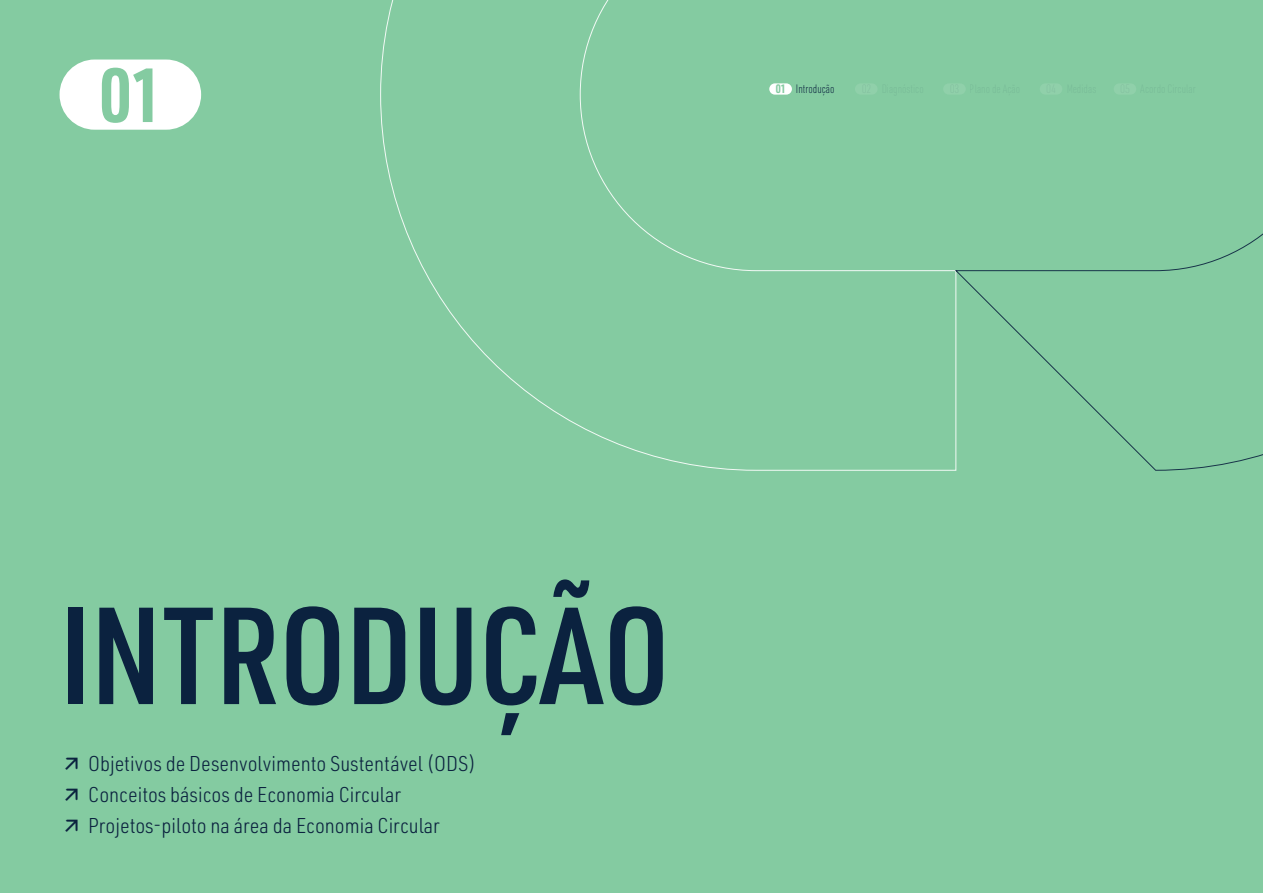
<style>
.page{position:relative;width:1263px;height:893px;background:#84cba1}
.page>*{position:absolute;margin:0;border:0;box-sizing:border-box;transform-origin:0 0}
.t1{font:600 135px "URWDIN Cond";color:#0b223f}
.t2{font:700 75px "URWDIN Cond";color:#84cba1}
.t3{font:300 21px/31.2px "URWDIN Semi Cond";color:#0b223f}
.t4{font:200 12px "URWDIN Cond";color:#0b223f}
.s1{font-weight:700;color:#84cba1}
.s2{font-family:"Navigo";font-weight:400}
</style>
<div class="page">
<div style="left:60px;top:60px;width:141px;height:70px;background:#fff;border-radius:35px"></div>
<svg style="left:380px;top:0;width:575px;height:471px"></svg>
<svg style="left:955px;top:233px;width:308px;height:238px"></svg>
<div style="left:855px;top:83px;width:22px;height:12px;background:#90d0aa;border-radius:6px"></div>
<div style="left:769px;top:83px;width:23px;height:12px;background:#fff;border-radius:6px"></div>
<div style="left:943px;top:83px;width:23px;height:12px;background:#90d0aa;border-radius:6px"></div>
<div style="left:1040px;top:83px;width:22px;height:12px;background:#90d0aa;border-radius:6px"></div>
<div style="left:1113px;top:83px;width:23px;height:12px;background:#90d0aa;border-radius:6px"></div>
<h2 class="t2" style="left:100px;top:44px;width:64px">01</h2>
<p class="t4" style="left:776px;top:81px;width:60px"><span class="s1">01</span> Introdução</p>
<h1 class="t1" style="left:60px;top:565px;width:611px">INTRODUÇÃO</h1>
<p class="t3" style="left:60px;top:747px;width:418px"><span class="s2">↗</span> Objetivos de Desenvolvimento Sustentável (ODS) <span class="s2">↗</span> Conceitos básicos de Economia Circular<br><span class="s2">↗</span> Projetos-piloto na área da Economia Circular</p>
</div>
